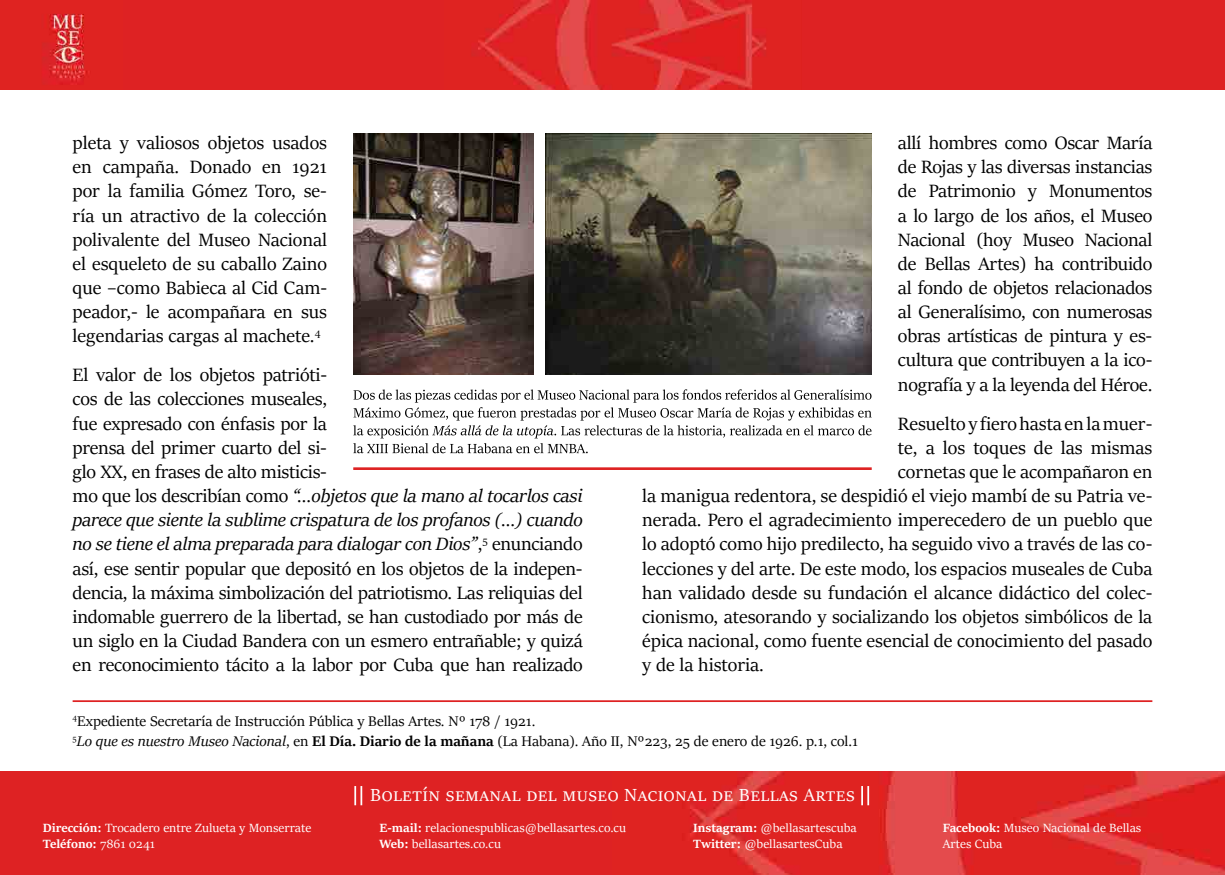
<style>
.page{position:relative;width:1225px;height:875px;background:#fff}
.page>*{position:absolute;margin:0;border:0;box-sizing:border-box;transform-origin:0 0}
.t1{font:20.12px/24.2px "Sitka Display";color:#000;text-align:justify}
.t2{font:19.25px "Sitka Heading";letter-spacing:.055em;color:#fff}
.t3{font:15.75px/20.7px "Sitka Display";color:#000}
.t4{font:13.12px/15.8px "Sitka Heading";color:#fff}
.s1{font-style:italic}
.s2{font-weight:700}
</style>
<div class="page">
<div style="left:54px;top:0;width:1171px;height:89px;background:#de2223"></div>
<img style="left:472px;top:0;width:294px;height:89px">
<img style="left:0;top:0;width:89px;height:89px">
<img style="left:353px;top:134px;width:181px;height:241px">
<img style="left:545px;top:134px;width:327px;height:241px">
<div style="left:0;top:772px;width:1225px;height:103px;background:#de2223"></div>
<img style="left:690px;top:772px;width:534px;height:103px">
<svg style="left:354px;top:786px;width:8px;height:19px"></svg>
<svg style="left:861px;top:786px;width:8px;height:19px"></svg>
<svg style="left:353px;top:389px;width:519px;height:64px"></svg>
<hr style="left:353px;top:467px;width:519px;height:3px;background:#de2223">
<hr style="left:73px;top:700px;width:1079px;height:2px;background:#de2223">
<p class="t1" style="left:73px;top:130px;width:256px">pleta y valiosos objetos usados en campaña. Donado en 1921 por la familia Gómez Toro, se&shy;ría un atractivo de la colección polivalente del Museo Nacional el esqueleto de su caballo Zaino que –como Babieca al Cid Cam&shy;peador,- le acompañara en sus legendarias cargas al machete.<sup>4</sup></p>
<p class="t1" style="left:73px;top:362px;width:512px;text-align:left">El valor de los objetos patrióti-<br>cos de las colecciones museales,<br>fue expresado con énfasis por la<br>prensa del primer cuarto del si-<br>glo XX, en frases de alto misticis-<br>mo que los describían como <span class="s1">“…objetos que la mano al tocarlos casi parece que siente la sublime crispatura de los profanos (…) cuando no se tiene el alma preparada para dialogar con Dios”</span>,<sup>5</sup> enunciando así, ese sentir popular que depositó en los objetos de la indepen&shy;dencia, la máxima simbolización del patriotismo. Las reliquias del indomable guerrero de la libertad, se han custodiado por más de un siglo en la Ciudad Bandera con un esmero entrañable; y quizá en reconocimiento tácito a la labor por Cuba que han realizado</p>
<p class="t1" style="left:898px;top:130px;width:256px">allí hombres como Oscar María de Rojas y las diversas instancias de Patrimonio y Monumentos a lo largo de los años, el Museo Nacional (hoy Museo Nacional de Bellas Artes) ha contribuido al fondo de objetos relacionados al Generalísimo, con numerosas obras artísticas de pintura y es&shy;cultura que contribuyen a la ico&shy;nografía y a la leyenda del Héroe.</p>
<p class="t1" style="left:898px;top:410px;width:256px">Resuelto y fiero hasta en la muer-</p>
<p class="t1" style="left:898px;top:435px;width:256px">te, a los toques de las mismas</p>
<p class="t1" style="left:898px;top:459px;width:256px">cornetas que le acompañaron en</p>
<p class="t1" style="left:642px;top:483px;width:512px">la manigua redentora, se despidió el viejo mambí de su Patria ve-</p>
<p class="t1" style="left:642px;top:507px;width:512px">nerada. Pero el agradecimiento imperecedero de un pueblo que</p>
<p class="t1" style="left:642px;top:531px;width:512px">lo adoptó como hijo predilecto, ha seguido vivo a través de las co-</p>
<p class="t1" style="left:642px;top:555px;width:512px">lecciones y del arte. De este modo, los espacios museales de Cuba</p>
<p class="t1" style="left:642px;top:579px;width:512px">han validado desde su fundación el alcance didáctico del colec-</p>
<p class="t1" style="left:642px;top:604px;width:512px">cionismo, atesorando y socializando los objetos simbólicos de la</p>
<p class="t1" style="left:642px;top:628px;width:512px">épica nacional, como fuente esencial de conocimiento del pasado</p>
<p class="t1" style="left:642px;top:652px;width:123px">y de la historia.</p>
<p class="t3" style="left:73px;top:710px;width:787px"><sup>4</sup>Expediente Secretaría de Instrucción Pública y Bellas Artes. Nº 178 / 1921.<br><sup>5</sup><span class="s1">Lo que es nuestro Museo Nacional</span>, en <span class="s2">El Día. Diario de la mañana</span> (La Habana). Año II, Nº223, 25 de enero de 1926. p.1, col.1</p>
<p class="t2" style="left:370px;top:781px;width:486px">Boletín semanal del museo Nacional de Bellas Artes</p>
<p class="t4" style="left:43px;top:819px;width:270px"><span class="s2">Dirección:</span> Trocadero entre Zulueta y Monserrate<br><span class="s2">Teléfono:</span> 7861 0241</p>
<p class="t4" style="left:379px;top:819px;width:248px"><span class="s2">E-mail:</span> relacionespublicas@bellasartes.co.cu<br><span class="s2">Web:</span> bellasartes.co.cu</p>
<p class="t4" style="left:693px;top:819px;width:165px"><span class="s2">Instagram:</span> @bellasartescuba<br><span class="s2">Twitter:</span> @bellasartesCuba</p>
<p class="t4" style="left:943px;top:819px;width:200px"><span class="s2">Facebook:</span> Museo Nacional de Bellas<br>Artes Cuba</p>
</div>
